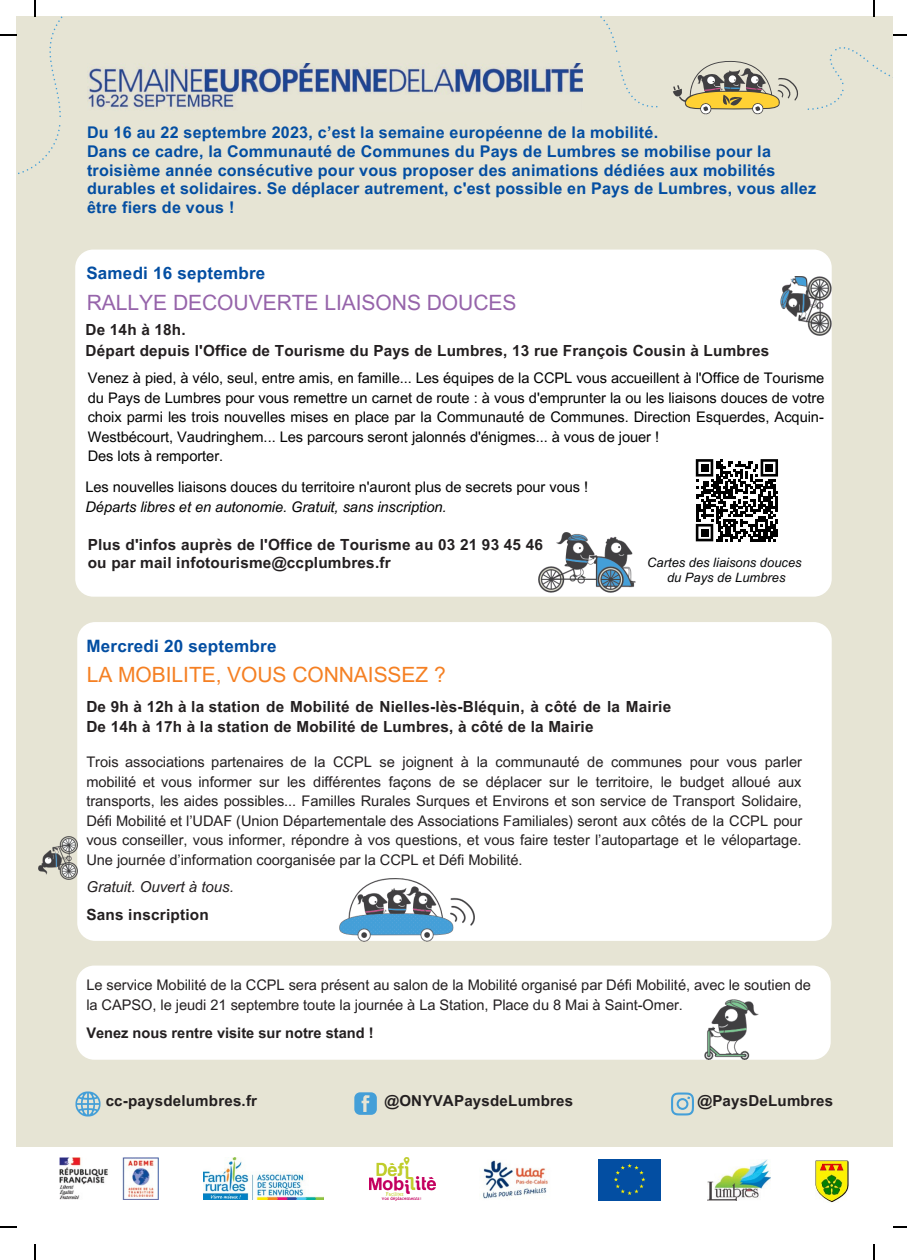
<style>
.page{position:relative;width:907px;height:1260px;background:#fff}
.page>*{position:absolute;margin:0;border:0;box-sizing:border-box;transform-origin:0 0}
.t1{font:21px "Arial MT Pro";letter-spacing:-.005em;color:#9664aa}
.t2{font:21px "Arial MT Pro";letter-spacing:-.005em;color:#f58023}
.t3{font:700 17px "Arial MT Pro";letter-spacing:.015em;color:#034ea2}
.t4{font:700 16.2px/18.8px "Arial MT Pro";letter-spacing:.015em;color:#034ea2}
.t5{font:700 15.4px/20.4px "Arial MT Pro";letter-spacing:.015em;color:#231f20}
.t6{font:700 15.2px "Arial MT Pro";letter-spacing:.015em;color:#231f20}
.t7{font:italic 15px "Arial MT Pro";color:#231f20}
.t8{font:14.6px/19.4px "Arial MT Pro";letter-spacing:-.005em;color:#231f20;text-align:justify}
.t9{font:14.6px/19.4px "Arial MT Pro";letter-spacing:-.005em;color:#000;text-align:justify}
.t10{font:italic 14.6px "Arial MT Pro";letter-spacing:-.005em;color:#000}
.t11{font:700 14.6px "Arial MT Pro";color:#231f20}
.t12{font:italic 13px "Arial MT Pro";color:#070809}
</style>
<div class="page">
<div style="left:16px;top:16px;width:876px;height:1130px;background:#e6e4d4"></div>
<div style="left:76px;top:965px;width:754px;height:94px;background:#fff;border-radius:18px"></div>
<img style="left:88px;top:63px;width:494px;height:45px">
<svg style="left:672px;top:61px;width:127px;height:53px"></svg>
<img style="left:60px;top:1157px;width:99px;height:41px">
<div style="left:597px;top:1157px;width:65px;height:44px;background:#034ea2"></div>
<svg style="left:614px;top:1164px;width:31px;height:30px"></svg>
<img style="left:204px;top:1157px;width:120px;height:41px">
<img style="left:815px;top:1160px;width:33px;height:41px">
<img style="left:369px;top:1157px;width:66px;height:43px">
<img style="left:707px;top:1159px;width:63px;height:40px">
<img style="left:483px;top:1160px;width:65px;height:39px">
<svg style="left:354px;top:1092px;width:23px;height:22px"></svg>
<svg style="left:671px;top:1092px;width:23px;height:23px"></svg>
<img style="left:75px;top:1091px;width:26px;height:25px">
<svg style="left:49px;top:16px;width:13px;height:101px"></svg>
<svg style="left:18px;top:125px;width:42px;height:49px"></svg>
<svg style="left:618px;top:61px;width:39px;height:46px"></svg>
<svg style="left:600px;top:16px;width:17px;height:36px"></svg>
<div style="left:75px;top:249px;width:756px;height:347px;background:#fff;border-radius:18px"></div>
<div style="left:77px;top:622px;width:754px;height:318px;background:#fff;border-radius:18px"></div>
<svg style="left:695px;top:459px;width:83px;height:82px"></svg>
<div style="left:700px;top:464px;width:8px;height:7px;background:#000"></div>
<div style="left:765px;top:464px;width:8px;height:7px;background:#000"></div>
<div style="left:700px;top:529px;width:8px;height:7px;background:#000"></div>
<svg style="left:807px;top:90px;width:36px;height:20px"></svg>
<svg style="left:829px;top:47px;width:39px;height:37px"></svg>
<img style="left:538px;top:532px;width:98px;height:60px">
<img style="left:780px;top:276px;width:51px;height:59px">
<img style="left:339px;top:878px;width:135px;height:62px">
<img style="left:39px;top:836px;width:39px;height:43px">
<img style="left:705px;top:999px;width:54px;height:60px">
<svg style="left:34px;top:0;width:2px;height:16px"></svg>
<svg style="left:0;top:34px;width:16px;height:2px"></svg>
<svg style="left:873px;top:0;width:1px;height:16px"></svg>
<svg style="left:892px;top:34px;width:15px;height:2px"></svg>
<svg style="left:34px;top:1244px;width:2px;height:15px"></svg>
<svg style="left:0;top:1226px;width:16px;height:1px"></svg>
<svg style="left:873px;top:1244px;width:1px;height:15px"></svg>
<svg style="left:893px;top:1226px;width:14px;height:1px"></svg>
<p class="t4" style="left:87px;top:125px;width:572px">Du 16 au 22 septembre 2023, c’est la semaine européenne de la mobilité.</p>
<p class="t4" style="left:87px;top:144px;width:730px">Dans ce cadre, la Communauté de Communes du Pays de Lumbres se mobilise pour la troisième année consécutive pour vous proposer des animations dédiées aux mobilités durables et solidaires. Se déplacer autrement, c'est possible en Pays de Lumbres, vous allez être fiers de vous !</p>
<p class="t3" style="left:86px;top:267px;width:180px">Samedi 16 septembre</p>
<p class="t1" style="left:87px;top:294px;width:431px">RALLYE DECOUVERTE LIAISONS DOUCES</p>
<p class="t5" style="left:85px;top:321px;width:102px">De 14h à 18h.</p>
<p class="t5" style="left:85px;top:342px;width:685px">Départ depuis l'Office de Tourisme du Pays de Lumbres, 13 rue François Cousin à Lumbres</p>
<p class="t9" style="left:88px;top:370px;width:738px">Venez à pied, à vélo, seul, entre amis, en famille... Les équipes de la CCPL vous accueillent à l'Office de Tourisme du Pays de Lumbres pour vous remettre un carnet de route : à vous d'emprunter la ou les liaisons douces de votre choix parmi les trois nouvelles mises en place par la Communauté de Communes. Direction Esquerdes, Acquin-Westbécourt, Vaudringhem... Les parcours seront jalonnés d'énigmes... à vous de jouer !</p>
<p class="t9" style="left:88px;top:448px;width:137px">Des lots à remporter.</p>
<p class="t9" style="left:85px;top:479px;width:504px">Les nouvelles liaisons douces du territoire n'auront plus de secrets pour vous !</p>
<p class="t10" style="left:85px;top:501px;width:363px">Départs libres et en autonomie. Gratuit, sans inscription.</p>
<p class="t5" style="left:88px;top:537px;width:457px;line-height:18px">Plus d'infos auprès de l'Office de Tourisme au 03 21 93 45 46 ou par mail infotourisme@ccplumbres.fr</p>
<p class="t3" style="left:86px;top:639px;width:192px">Mercredi 20 septembre</p>
<p class="t2" style="left:87px;top:666px;width:360px">LA MOBILITE, VOUS CONNAISSEZ ?</p>
<p class="t12" style="left:647px;top:557px;width:156px">Cartes des liaisons douces</p>
<p class="t12" style="left:667px;top:572px;width:120px">du Pays de Lumbres</p>
<p class="t5" style="left:86px;top:698px;width:586px">De 9h à 12h à la station de Mobilité de Nielles-lès-Bléquin, à côté de la Mairie<br>De 14h à 17h à la station de Mobilité de Lumbres, à côté de la Mairie</p>
<p class="t8" style="left:86px;top:754px;width:717px">Trois associations partenaires de la CCPL se joignent à la communauté de communes pour vous parler mobilité et vous informer sur les différentes façons de se déplacer sur le territoire, le budget alloué aux transports, les aides possibles... Familles Rurales Surques et Environs et son service de Transport Solidaire, Défi Mobilité et l’UDAF (Union Départementale des Associations Familiales) seront aux côtés de la CCPL pour vous conseiller, vous informer, répondre à vos questions, et vous faire tester l’autopartage et le vélopartage.<br>Une journée d’information coorganisée par la CCPL et Défi Mobilité.</p>
<p class="t7" style="left:86px;top:880px;width:149px">Gratuit. Ouvert à tous.</p>
<p class="t5" style="left:86px;top:906px;width:124px">Sans inscription</p>
<p class="t8" style="left:86px;top:977px;width:726px">Le service Mobilité de la CCPL sera présent au salon de la Mobilité organisé par Défi Mobilité, avec le soutien de la CAPSO, le jeudi 21 septembre toute la journée à La Station, Place du 8 Mai à Saint-Omer.</p>
<p class="t11" style="left:86px;top:1027px;width:289px">Venez nous rentre visite sur notre stand !</p>
<p class="t6" style="left:106px;top:1094px;width:153px">cc-paysdelumbres.fr</p>
<p class="t6" style="left:384px;top:1094px;width:190px">@ONYVAPaysdeLumbres</p>
<p class="t6" style="left:697px;top:1094px;width:137px">@PaysDeLumbres</p>
</div>
